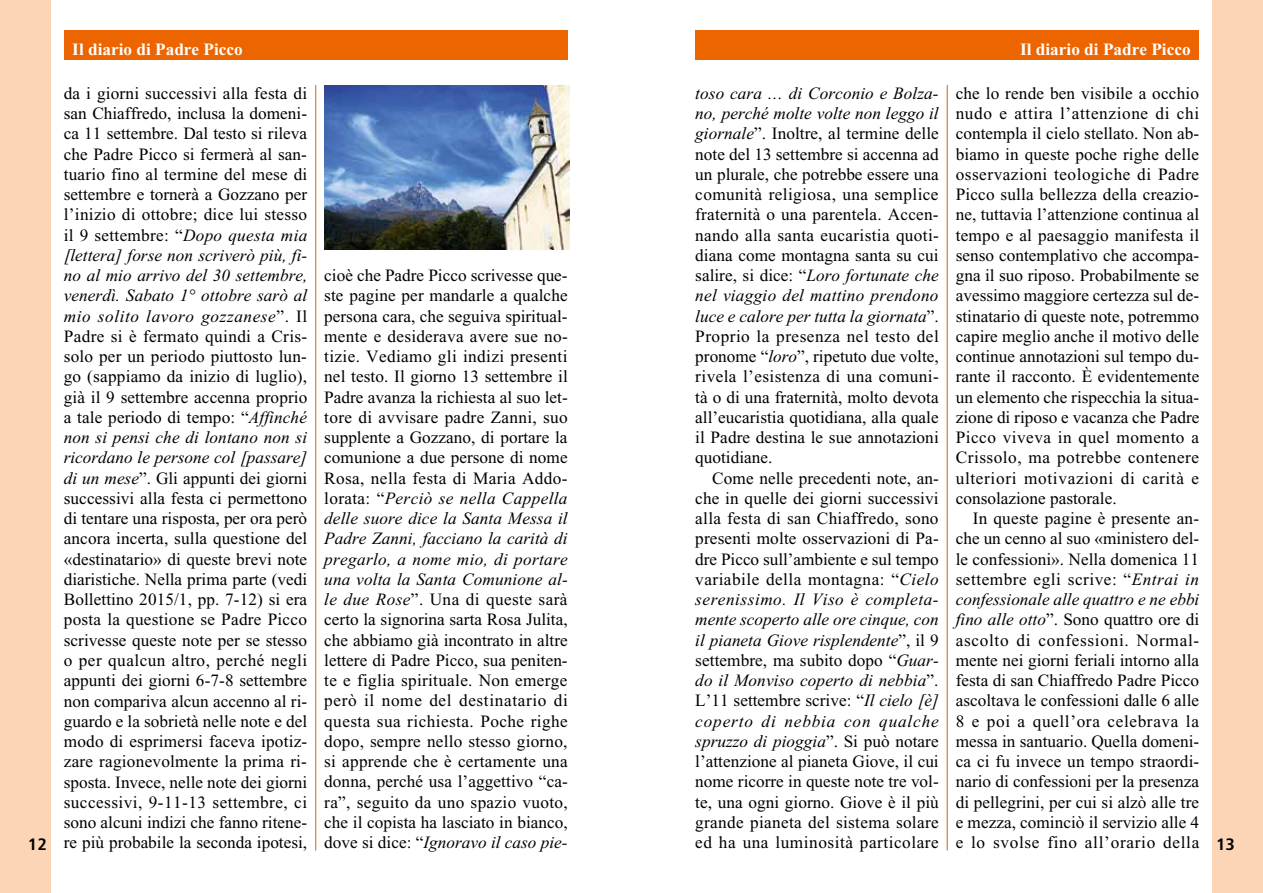
<style>
.page{position:relative;width:1263px;height:893px;background:#fff}
.page>*{position:absolute;margin:0;border:0;box-sizing:border-box;transform-origin:0 0}
.t1{font:17.25px/20.2px "Times New Roman";letter-spacing:.005em;color:#000;text-align:justify}
.t2{font:700 17.25px "Times New Roman";color:#fff}
.t3{font:700 condensed 16.5px "Frutiger";color:#000;scale:1.1 1}
.s1{font-style:italic}
</style>
<div class="page">
<hr style="left:315px;top:85px;width:1px;height:765px;background:#ec6500">
<hr style="left:947px;top:85px;width:1px;height:765px;background:#ec6500">
<div style="left:64px;top:30px;width:504px;height:30px;background:#ec6500"></div>
<div style="left:0;top:0;width:51px;height:893px;background:#fcd5b7"></div>
<div style="left:695px;top:30px;width:504px;height:30px;background:#ec6500"></div>
<div style="left:1212px;top:0;width:51px;height:893px;background:#fcd5b7"></div>
<img style="left:324px;top:85px;width:246px;height:164px">
<p class="t2" style="left:72px;top:40px;width:172px">Il diario di Padre Picco</p>
<p class="t2" style="left:1020px;top:40px;width:172px">Il diario di Padre Picco</p>
<p class="t1" style="left:956px;top:83px;width:245px">che lo rende ben visibile a occhio nudo e attira l’attenzione di chi contempla il cielo stellato. Non ab&shy;biamo in queste poche righe delle osservazioni teologiche di Padre Picco sulla bellezza della creazio&shy;ne, tuttavia l’attenzione continua al tempo e al paesaggio manifesta il senso contemplativo che accompa&shy;gna il suo riposo. Probabilmente se avessimo maggiore certezza sul de&shy;stinatario di queste note, potremmo capire meglio anche il motivo delle continue annotazioni sul tempo du&shy;rante il racconto. È evidentemente un elemento che rispecchia la situa&shy;zione di riposo e vacanza che Padre Picco viveva in quel momento a Crissolo, ma potrebbe contenere ulteriori motivazioni di carità e consolazione pastorale.</p>
<p class="t1" style="left:956px;top:508px;width:245px;text-indent:17px">In queste pagine è presente an&shy;che un cenno al suo «ministero del&shy;le confessioni». Nella domenica 11 settembre egli scrive: “<span class="s1">Entrai in confessionale alle quattro e ne ebbi fino alle otto</span>”. Sono quattro ore di ascolto di confessioni. Normal&shy;mente nei giorni feriali intorno alla festa di san Chiaffredo Padre Picco ascoltava le confessioni dalle 6 alle 8 e poi a quell’ora celebrava la messa in santuario. Quella domeni&shy;ca ci fu invece un tempo straordi&shy;nario di confessioni per la presenza di pellegrini, per cui si alzò alle tre e mezza, cominciò il servizio alle 4 e lo svolse fino all’orario della</p>
<p class="t1" style="left:695px;top:83px;width:245px"><span class="s1">toso cara … di Corconio e Bolza&shy;no, perché molte volte non leggo il giornale</span>”. Inoltre, al termine delle note del 13 settembre si accenna ad un plurale, che potrebbe essere una comunità religiosa, una semplice fraternità o una parentela. Accen&shy;nando alla santa eucaristia quoti&shy;diana come montagna santa su cui salire, si dice: “<span class="s1">Loro fortunate che nel viaggio del mattino prendono luce e calore per tutta la giornata</span>”.<br>Proprio la presenza nel testo del pronome “<span class="s1">loro</span>”, ripetuto due volte, rivela l’esistenza di una comuni&shy;tà o di una fraternità, molto devota all’eucaristia quotidiana, alla quale il Padre destina le sue annotazioni quotidiane.</p>
<p class="t1" style="left:695px;top:468px;width:245px;text-indent:17px">Come nelle precedenti note, an&shy;che in quelle dei giorni successivi alla festa di san Chiaffredo, sono presenti molte osservazioni di Pa&shy;dre Picco sull’ambiente e sul tempo variabile della montagna: “<span class="s1">Cielo serenissimo. Il Viso è completa&shy;mente scoperto alle ore cinque, con il pianeta Giove risplendente</span>”, il 9 settembre, ma subito dopo “<span class="s1">Guar&shy;do il Monviso coperto di nebbia</span>”.<br>L’11 settembre scrive: “<span class="s1">Il cielo [è] coperto di nebbia con qualche spruzzo di pioggia</span>”. Si può notare l’attenzione al pianeta Giove, il cui nome ricorre in queste note tre vol&shy;te, una ogni giorno. Giove è il più grande pianeta del sistema solare ed ha una luminosità particolare</p>
<p class="t1" style="left:64px;top:83px;width:245px">da i giorni successivi alla festa di san Chiaffredo, inclusa la domeni&shy;ca 11 settembre. Dal testo si rileva che Padre Picco si fermerà al san&shy;tuario fino al termine del mese di settembre e tornerà a Gozzano per l’inizio di ottobre; dice lui stesso il 9 settembre: “<span class="s1">Dopo questa mia [lettera] forse non scriverò più, fi&shy;no al mio arrivo del 30 settembre, venerdì. Sabato 1° ottobre sarò al mio solito lavoro gozzanese</span>”. Il Padre si è fermato quindi a Cris&shy;solo per un periodo piuttosto lun&shy;go (sappiamo da inizio di luglio), già il 9 settembre accenna proprio a tale periodo di tempo: “<span class="s1">Affinché non si pensi che di lontano non si ricordano le persone col [passare] di un mese</span>”. Gli appunti dei giorni successivi alla festa ci permettono di tentare una risposta, per ora però ancora incerta, sulla questione del «destinatario» di queste brevi note diaristiche. Nella prima parte (vedi Bollettino 2015/1, pp. 7-12) si era posta la questione se Padre Picco scrivesse queste note per se stesso o per qualcun altro, perché negli appunti dei giorni 6-7-8 settembre non compariva alcun accenno al ri&shy;guardo e la sobrietà nelle note e del modo di esprimersi faceva ipotiz&shy;zare ragionevolmente la prima ri&shy;sposta. Invece, nelle note dei giorni successivi, 9-11-13 settembre, ci sono alcuni indizi che fanno ritene&shy;re più probabile la seconda ipotesi,</p>
<p class="t1" style="left:324px;top:265px;width:245px">cioè che Padre Picco scrivesse que&shy;ste pagine per mandarle a qualche persona cara, che seguiva spiritual&shy;mente e desiderava avere sue no&shy;tizie. Vediamo gli indizi presenti nel testo. Il giorno 13 settembre il Padre avanza la richiesta al suo let&shy;tore di avvisare padre Zanni, suo supplente a Gozzano, di portare la comunione a due persone di nome Rosa, nella festa di Maria Addo&shy;lorata: “<span class="s1">Perciò se nella Cappella delle suore dice la Santa Messa il Padre Zanni, facciano la carità di pregarlo, a nome mio, di portare una volta la Santa Comunione al&shy;le due Rose</span>”. Una di queste sarà certo la signorina sarta Rosa Julita, che abbiamo già incontrato in altre lettere di Padre Picco, sua peniten&shy;te e figlia spirituale. Non emerge però il nome del destinatario di questa sua richiesta. Poche righe dopo, sempre nello stesso giorno, si apprende che è certamente una donna, perché usa l’aggettivo “ca&shy;ra”, seguito da uno spazio vuoto, che il copista ha lasciato in bianco, dove si dice: “<span class="s1">Ignoravo il caso pie-</span></p>
<p class="t3" style="left:28px;top:835px;width:19px">12</p>
<p class="t3" style="left:1216px;top:835px;width:19px">13</p>
</div>
